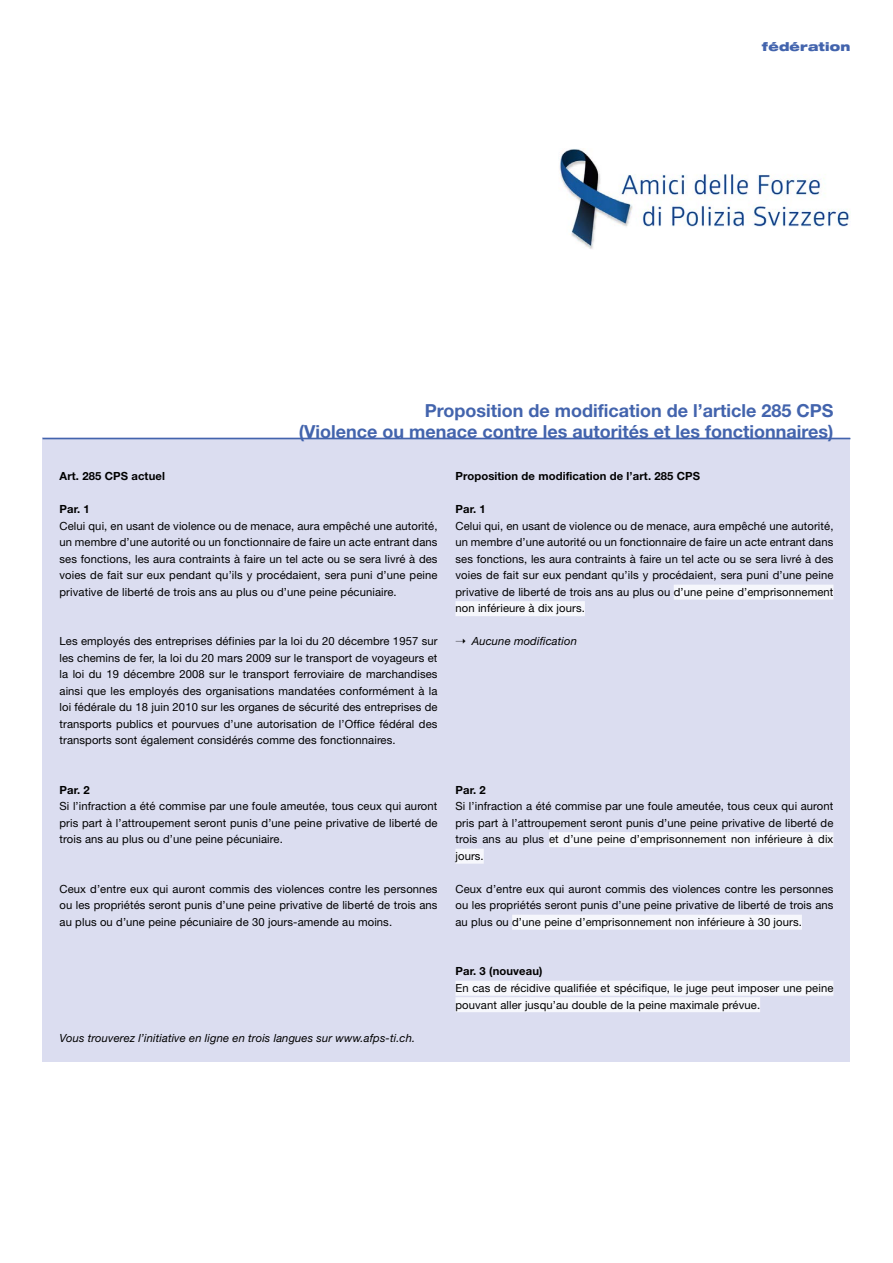
<style>
.page{position:relative;width:893px;height:1263px;background:#fff}
.page>*{position:absolute;margin:0;border:0;box-sizing:border-box;transform-origin:0 0}
.t1{font:700 18px/21px "Helvetica Neue LT Std";color:#4364ad;text-align:right}
.t2{font:900 expanded 12px "Helvetica Neue LT Std";letter-spacing:.015em;color:#4364ad}
.t3{font:11.25px/16.5px "Helvetica Neue LT Std";letter-spacing:.01em;color:#000;text-align:justify}
.t4{font:700 11.25px "Helvetica Neue LT Std";letter-spacing:.01em;color:#000}
.t5{font:italic 11.25px "Helvetica Neue LT Std";letter-spacing:.01em;color:#000}
</style>
<div class="page">
<div style="left:43px;top:438px;width:807px;height:624px;background:#dbddf0"></div>
<div style="left:674px;top:585px;width:159px;height:15px;background:#f6f7fc"></div>
<div style="left:455px;top:601px;width:130px;height:15px;background:#f6f7fc"></div>
<div style="left:549px;top:832px;width:284px;height:15px;background:#f6f7fc"></div>
<div style="left:455px;top:849px;width:29px;height:15px;background:#f6f7fc"></div>
<div style="left:512px;top:915px;width:290px;height:15px;background:#f6f7fc"></div>
<div style="left:455px;top:981px;width:378px;height:15px;background:#f6f7fc"></div>
<div style="left:455px;top:997px;width:305px;height:15px;background:#f6f7fc"></div>
<hr style="left:43px;top:438px;width:807px;height:1px;background:#4364ad">
<img style="left:559px;top:149px;width:291px;height:100px">
<p class="t2" style="left:762px;top:39px;width:90px">fédération</p>
<h1 class="t1" style="left:299px;top:399px;width:536px">Proposition de modification de l’article 285 CPS<br>(Violence ou menace contre les autorités et les fonctionnaires)</h1>
<p class="t4" style="left:60px;top:469px;width:107px">Art. 285 CPS actuel</p>
<p class="t4" style="left:60px;top:502px;width:32px">Par. 1</p>
<p class="t3" style="left:60px;top:517px;width:380px">Celui qui, en usant de violence ou de menace, aura empêché une autorité, un membre d’une autorité ou un fonctionnaire de faire un acte entrant dans ses fonctions, les aura contraints à faire un tel acte ou se sera livré à des voies de fait sur eux pendant qu’ils y procédaient, sera puni d’une peine privative de liberté de trois ans au plus ou d’une peine pécuniaire.</p>
<p class="t3" style="left:60px;top:633px;width:379px">Les employés des entreprises définies par la loi du 20 décembre 1957 sur les chemins de fer, la loi du 20 mars 2009 sur le transport de voyageurs et la loi du 19 décembre 2008 sur le transport ferroviaire de marchandises ainsi que les employés des organisations mandatées conformément à la loi fédérale du 18 juin 2010 sur les organes de sécurité des entreprises de transports publics et pourvues d’une autorisation de l’Office fédéral des transports sont également considérés comme des fonctionnaires.</p>
<p class="t4" style="left:60px;top:783px;width:32px">Par. 2</p>
<p class="t3" style="left:60px;top:798px;width:379px">Si l’infraction a été commise par une foule ameutée, tous ceux qui auront pris part à l’attroupement seront punis d’une peine privative de liberté de trois ans au plus ou d’une peine pécuniaire.</p>
<p class="t3" style="left:60px;top:880px;width:379px">Ceux d’entre eux qui auront commis des violences contre les personnes ou les propriétés seront punis d’une peine privative de liberté de trois ans au plus ou d’une peine pécuniaire de 30 jours-amende au moins.</p>
<p class="t5" style="left:60px;top:1031px;width:357px">Vous trouverez l’initiative en ligne en trois langues sur www.afps-ti.ch.</p>
<p class="t4" style="left:455px;top:469px;width:246px">Proposition de modification de l’art. 285 CPS</p>
<p class="t4" style="left:455px;top:502px;width:32px">Par. 1</p>
<p class="t3" style="left:455px;top:517px;width:380px">Celui qui, en usant de violence ou de menace, aura empêché une autorité, un membre d’une autorité ou un fonctionnaire de faire un acte entrant dans ses fonctions, les aura contraints à faire un tel acte ou se sera livré à des voies de fait sur eux pendant qu’ils y procédaient, sera puni d’une peine privative de liberté de trois ans au plus ou d’une peine d’emprisonnement non inférieure à dix jours.</p>
<p class="t5" style="left:455px;top:635px;width:123px">➝ Aucune modification</p>
<p class="t4" style="left:455px;top:783px;width:32px">Par. 2</p>
<p class="t3" style="left:455px;top:798px;width:379px">Si l’infraction a été commise par une foule ameutée, tous ceux qui auront pris part à l’attroupement seront punis d’une peine privative de liberté de trois ans au plus et d’une peine d’emprisonnement non inférieure à dix jours.</p>
<p class="t3" style="left:455px;top:880px;width:379px">Ceux d’entre eux qui auront commis des violences contre les personnes ou les propriétés seront punis d’une peine privative de liberté de trois ans au plus ou d’une peine d’emprisonnement non inférieure à 30 jours.</p>
<p class="t4" style="left:455px;top:964px;width:88px">Par. 3 (nouveau)</p>
<p class="t3" style="left:455px;top:979px;width:379px">En cas de récidive qualifiée et spécifique, le juge peut imposer une peine pouvant aller jusqu’au double de la peine maximale prévue.</p>
</div>
